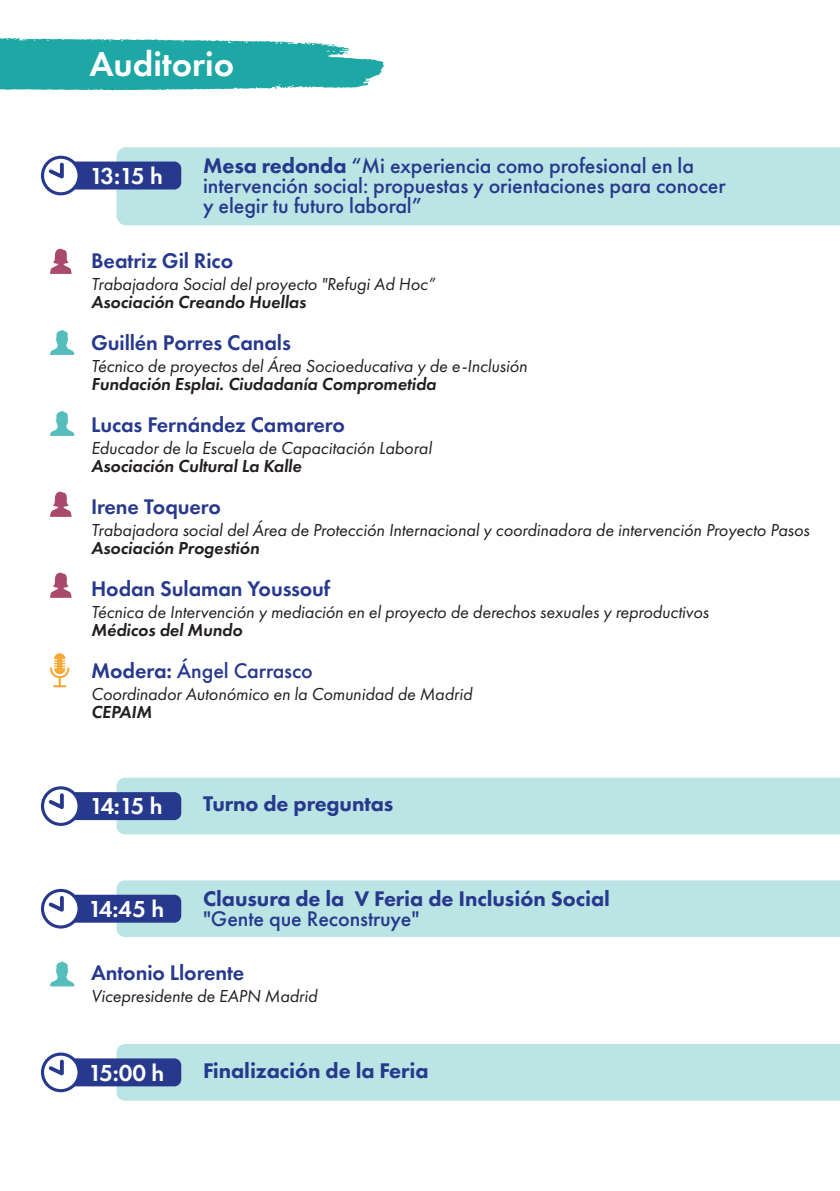
<style>
.page{position:relative;width:840px;height:1191px;background:#fff}
.page>*{position:absolute;margin:0;border:0;box-sizing:border-box;transform-origin:0 0}
.t1{font:600 36px "Futura PT";color:#fff}
.t2{font:600 24px "Futura PT";letter-spacing:-.11em;color:#fff}
.t3{font:500 22px/20px "Futura PT";letter-spacing:-.005em;color:#27398d}
.t4{font:600 22px "Futura PT";letter-spacing:-.005em;color:#27398d}
.t5{font:800 22px "Futura PT";letter-spacing:-.005em;color:#27398d}
.t6{font:italic 18px "Futura PT";letter-spacing:-.005em;color:#231f20}
.t7{font:italic 600 18px "Futura PT";letter-spacing:-.005em;color:#231f20}
.s1{font-weight:800}
.s2{font-weight:600}
</style>
<div class="page">
<svg style="left:0;top:38px;width:384px;height:52px;background:#39b2b0"></svg>
<div style="left:116px;top:777px;width:723px;height:57px;background:#bbe4e4"></div>
<div style="left:58px;top:792px;width:123px;height:28px;background:#27398d;border-radius:7px"></div>
<svg style="left:41px;top:786px;width:40px;height:40px"></svg>
<div style="left:116px;top:1044px;width:723px;height:56px;background:#bbe4e4"></div>
<div style="left:58px;top:1058px;width:123px;height:28px;background:#27398d;border-radius:7px"></div>
<svg style="left:41px;top:1052px;width:40px;height:40px"></svg>
<div style="left:116px;top:147px;width:723px;height:78px;background:#bbe4e4"></div>
<div style="left:58px;top:161px;width:123px;height:28px;background:#27398d;border-radius:7px"></div>
<svg style="left:41px;top:156px;width:40px;height:39px"></svg>
<svg style="left:50px;top:653px;width:19px;height:34px"></svg>
<svg style="left:50px;top:249px;width:22px;height:25px"></svg>
<svg style="left:50px;top:491px;width:22px;height:26px"></svg>
<svg style="left:50px;top:572px;width:22px;height:26px"></svg>
<svg style="left:50px;top:330px;width:24px;height:25px"></svg>
<svg style="left:50px;top:411px;width:24px;height:25px"></svg>
<div style="left:116px;top:880px;width:723px;height:57px;background:#bbe4e4"></div>
<div style="left:58px;top:894px;width:123px;height:28px;background:#27398d;border-radius:7px"></div>
<svg style="left:41px;top:889px;width:40px;height:39px"></svg>
<svg style="left:50px;top:961px;width:24px;height:25px"></svg>
<h1 class="t1" style="left:89px;top:42px;width:146px">Auditorio</h1>
<h2 class="t2" style="left:90px;top:161px;width:75px">13:15 h</h2>
<p class="t3" style="left:203px;top:155px;width:524px"><span class="s1">Mesa redonda</span> “Mi experiencia como profesional en la intervención social: propuestas y orientaciones para conocer y elegir tu futuro laboral”</p>
<p class="t4" style="left:91px;top:246px;width:143px">Beatriz Gil Rico</p>
<p class="t6" style="left:91px;top:273px;width:345px">Trabajadora Social del proyecto "Refugi Ad Hoc”</p>
<p class="t7" style="left:91px;top:290px;width:216px">Asociación Creando Huellas</p>
<p class="t4" style="left:91px;top:328px;width:201px">Guillén Porres Canals</p>
<p class="t6" style="left:91px;top:355px;width:437px">Técnico de proyectos del Área Socioeducativa y de e-Inclusión</p>
<p class="t7" style="left:91px;top:372px;width:346px">Fundación Esplai. Ciudadanía Comprometida</p>
<p class="t4" style="left:91px;top:410px;width:255px">Lucas Fernández Camarero</p>
<p class="t6" style="left:91px;top:437px;width:342px">Educador de la Escuela de Capacitación Laboral</p>
<p class="t7" style="left:91px;top:454px;width:212px">Asociación Cultural La Kalle</p>
<p class="t4" style="left:91px;top:492px;width:131px">Irene Toquero</p>
<p class="t6" style="left:91px;top:519px;width:719px">Trabajadora social del Área de Protección Internacional y coordinadora de intervención Proyecto Pasos</p>
<p class="t7" style="left:91px;top:536px;width:170px">Asociación Progestión</p>
<p class="t4" style="left:91px;top:574px;width:241px">Hodan Sulaman Youssouf</p>
<p class="t6" style="left:91px;top:601px;width:618px">Técnica de Intervención y mediación en el proyecto de derechos sexuales y reproductivos</p>
<p class="t7" style="left:91px;top:618px;width:153px">Médicos del Mundo</p>
<p class="t3" style="left:91px;top:660px;width:223px"><span class="s2">Modera:</span> Ángel Carrasco</p>
<p class="t6" style="left:91px;top:683px;width:382px">Coordinador Autonómico en la Comunidad de Madrid</p>
<p class="t7" style="left:91px;top:700px;width:62px">CEPAIM</p>
<h2 class="t2" style="left:90px;top:791px;width:74px">14:15 h</h2>
<p class="t5" style="left:203px;top:790px;width:192px">Turno de preguntas</p>
<h2 class="t2" style="left:88px;top:893px;width:77px">14:45 h</h2>
<p class="t5" style="left:203px;top:885px;width:408px">Clausura de la V Feria de Inclusión Social</p>
<p class="t3" style="left:203px;top:908px;width:218px">"Gente que Reconstruye"</p>
<p class="t4" style="left:91px;top:959px;width:155px">Antonio Llorente</p>
<p class="t6" style="left:91px;top:985px;width:227px">Vicepresidente de EAPN Madrid</p>
<h2 class="t2" style="left:88px;top:1057px;width:77px">15:00 h</h2>
<p class="t5" style="left:203px;top:1056px;width:227px">Finalización de la Feria</p>
</div>
